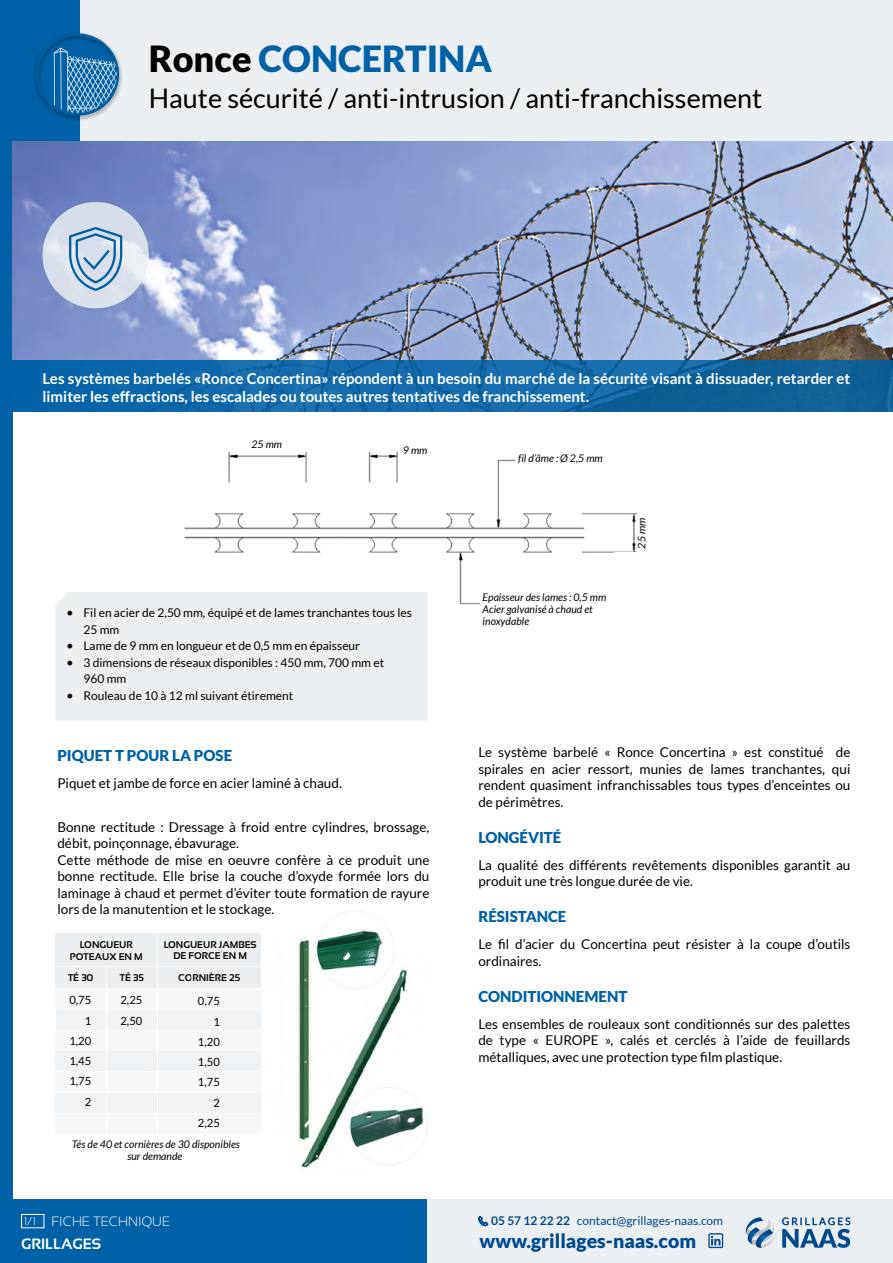
<style>
.page{position:relative;width:893px;height:1263px;background:#fff}
.page>*{position:absolute;margin:0;border:0;box-sizing:border-box;transform-origin:0 0}
.t1{font:900 36px "Lato";color:#0061a7}
.t2{font:27px "Lato";color:#000}
.t3{font:900 19.5px "Lato";color:#00498d}
.t4{font:700 15px/18px "Lato";color:#fff}
.t5{font:900 15px "Lato";color:#0061a7}
.t6{font:700 15px "Sansation";color:#fff}
.t7{font:13.5px/16.5px "Lato";color:#000}
.t8{font:300 13.5px "Sansation";color:#fff}
.t9{font:12px/16.5px "Lato";color:#000}
.t10{font:12px "Lato";color:#00498d}
.t11{font:11.25px/20.2px "Lato";color:#000;text-align:right}
.t12{font:italic 10.5px/12px "Lato";color:#000;text-align:center}
.t13{font:700 9.75px/11.7px "Sansation";color:#000;text-align:center}
.s1{color:#000}
.s2{font-family:"Minion Pro";font-size:18px}
.s3{font-size:11.25px}
.s4{font-weight:700}
</style>
<div class="page">
<div style="left:264px;top:1199px;width:629px;height:64px;background:#ebeff1"></div>
<div style="left:0;top:1199px;width:427px;height:64px;background:#0061a7"></div>
<div style="left:0;top:0;width:893px;height:142px;background:#ebeff1"></div>
<div style="left:0;top:0;width:80px;height:142px;background:#0061a7"></div>
<div style="left:0;top:134px;width:13px;height:1129px;background:#0061a7"></div>
<div style="left:21px;top:1214px;width:23px;height:14px;border:1px solid #fff"></div>
<svg style="left:746px;top:1217px;width:104px;height:31px"></svg>
<svg style="left:478px;top:1216px;width:10px;height:10px"></svg>
<svg style="left:708px;top:1233px;width:15px;height:15px"></svg>
<div style="left:32px;top:32px;width:91px;height:90px;background:#000;opacity:.5"></div>
<div style="left:36px;top:33px;width:83px;height:82px;border:2px solid #0061a7;border-radius:50%"></div>
<img style="left:13px;top:142px;width:880px;height:219px">
<svg style="left:43px;top:202px;width:106px;height:106px;background:#dbe1ea"></svg>
<svg style="left:68px;top:227px;width:55px;height:64px;background:#a6c2da"></svg>
<svg style="left:13px;top:361px;width:880px;height:51px;background:#1066a6"></svg>
<div style="left:55px;top:934px;width:206px;height:54px;background:#ebeff1"></div>
<div style="left:55px;top:990px;width:206px;height:19px;background:#f5f7f8"></div>
<div style="left:55px;top:1031px;width:206px;height:19px;background:#f5f7f8"></div>
<div style="left:55px;top:1072px;width:206px;height:20px;background:#f5f7f8"></div>
<div style="left:55px;top:1114px;width:206px;height:19px;background:#f5f7f8"></div>
<div style="left:56px;top:1010px;width:206px;height:19px;background:#f0f3f5"></div>
<div style="left:55px;top:1052px;width:206px;height:19px;background:#f0f3f5"></div>
<div style="left:55px;top:1093px;width:206px;height:19px;background:#f0f3f5"></div>
<hr style="left:157px;top:934px;width:1px;height:199px;background:#fff">
<hr style="left:106px;top:967px;width:1px;height:166px;background:#fff">
<hr style="left:55px;top:966px;width:206px;height:1px;background:#fff">
<img style="left:184px;top:451px;width:453px;height:154px">
<div style="left:483px;top:587px;width:139px;height:47px;background:#fff"></div>
<div style="left:518px;top:453px;width:133px;height:16px;background:#fff"></div>
<div style="left:398px;top:440px;width:68px;height:28px;background:#fff"></div>
<div style="left:239px;top:440px;width:55px;height:14px;background:#fff"></div>
<div style="left:614px;top:552px;width:26px;height:49px;background:#fff"></div>
<div style="left:55px;top:592px;width:372px;height:129px;background:#eceff1"></div>
<img style="left:299px;top:937px;width:11px;height:20px">
<img style="left:299px;top:957px;width:114px;height:211px">
<div style="left:350px;top:1087px;width:77px;height:78px;background:#fff;border-radius:50%"></div>
<img style="left:350px;top:1097px;width:76px;height:68px">
<div style="left:350px;top:1087px;width:78px;height:78px;border:1px solid #f0f3f5;border-radius:50%"></div>
<div style="left:317px;top:911px;width:77px;height:77px;background:#fff;border-radius:50%"></div>
<img style="left:317px;top:911px;width:65px;height:77px">
<div style="left:316px;top:911px;width:78px;height:78px;border:1px solid #f0f3f5;border-radius:50%"></div>
<h1 class="t1" style="left:149px;top:37px;width:345px"><span class="s1">Ronce</span> CONCERTINA</h1>
<h2 class="t2" style="left:149px;top:83px;width:615px">Haute sécurité / anti-intrusion / anti-franchissement</h2>
<p class="t4" style="left:43px;top:369px;width:809px">Les systèmes barbelés «Ronce Concertina» répondent à un besoin du marché de la sécurité visant à dissuader, retarder et limiter les effractions, les escalades ou toutes autres tentatives de franchissement.</p>
<p class="t12" style="left:251px;top:439px;width:32px">25 mm</p>
<p class="t12" style="left:403px;top:444px;width:26px">9 mm</p>
<p class="t9" style="left:83px;top:604px;width:330px;text-indent:-17px"><span class="s2">•</span> Fil en acier de 2,50 mm, équipé et de lames tranchantes tous les<br>25 mm</p>
<p class="t9" style="left:66px;top:637px;width:295px"><span class="s2">•</span> Lame de 9 mm en longueur et de 0,5 mm en épaisseur</p>
<p class="t9" style="left:83px;top:654px;width:302px;text-indent:-17px"><span class="s2">•</span> 3 dimensions de réseaux disponibles : 450 mm, 700 mm et<br>960 mm</p>
<p class="t9" style="left:66px;top:687px;width:228px"><span class="s2">•</span> Rouleau de 10 à 12 ml suivant étirement</p>
<p class="t5" style="left:57px;top:747px;width:176px">PIQUET T POUR LA POSE</p>
<p class="t7" style="left:57px;top:775px;width:286px">Piquet et jambe de force en acier laminé à chaud.</p>
<p class="t7" style="left:57px;top:819px;width:374px">Bonne rectitude : Dressage à froid entre cylindres, brossage, débit, poinçonnage, ébavurage.<br>Cette méthode de mise en oeuvre confère à ce produit une bonne rectitude. Elle brise la couche d’oxyde formée lors du laminage à chaud et permet d’éviter toute formation de rayure lors de la manutention et le stockage.</p>
<p class="t13" style="left:164px;top:938px;width:95px">LONGUEUR JAMBES<br>DE FORCE EN M</p>
<p class="t11" style="left:198px;top:991px;width:23px">0,75<br>1<br>1,20<br>1,50<br>1,75<br>2<br>2,25</p>
<p class="t13" style="left:70px;top:939px;width:74px">LONGUEUR<br>POTEAUX EN M</p>
<p class="t13" style="left:68px;top:972px;width:27px">TÉ 30</p>
<p class="t13" style="left:120px;top:972px;width:26px">TÉ 35</p>
<p class="t13" style="left:178px;top:971px;width:64px">CORNIÈRE 25</p>
<p class="t11" style="left:69px;top:990px;width:23px">0,75<br>1<br>1,20<br>1,45<br>1,75<br>2</p>
<p class="t11" style="left:120px;top:990px;width:23px;text-align:left">2,25<br>2,50</p>
<p class="t12" style="left:72px;top:1138px;width:169px">Tés de 40 et cornières de 30 disponibles sur demande</p>
<p class="t12" style="left:518px;top:452px;width:86px">fil d’âme : Ø 2,5 mm</p>
<p class="t12" style="left:483px;top:591px;width:125px;text-align:left">Epaisseur des lames : 0,5 mm<br>Acier galvanisé à chaud et inoxydable</p>
<p class="t12" style="left:636px;top:548px;width:32px;rotate:-90deg">25 mm</p>
<p class="t7" style="left:478px;top:744px;width:374px;text-align:justify">Le système barbelé « Ronce Concertina » est constitué de spirales en acier ressort, munies de lames tranchantes, qui rendent quasiment infranchissables tous types d’enceintes ou de périmètres.</p>
<p class="t5" style="left:478px;top:828px;width:84px">LONGÉVITÉ</p>
<p class="t7" style="left:478px;top:856px;width:374px">La qualité des différents revêtements disponibles garantit au produit une très longue durée de vie.</p>
<p class="t5" style="left:478px;top:908px;width:90px">RÉSISTANCE</p>
<p class="t7" style="left:478px;top:936px;width:374px">Le fil d’acier du Concertina peut résister à la coupe d’outils ordinaires.</p>
<p class="t5" style="left:478px;top:987px;width:150px">CONDITIONNEMENT</p>
<p class="t7" style="left:478px;top:1015px;width:374px;text-align:justify">Les ensembles de rouleaux sont conditionnés sur des palettes de type « EUROPE », calés et cerclés à l’aide de feuillards métalliques, avec une protection type film plastique.</p>
<p class="t8" style="left:24px;top:1213px;width:148px"><span class="s3">1/1</span> FICHE TECHNIQUE</p>
<p class="t10" style="left:491px;top:1214px;width:234px"><span class="s4">05 57 12 22 22</span> contact@grillages-naas.com</p>
<h3 class="t3" style="left:480px;top:1229px;width:218px">www.grillages-naas.com</h3>
<p class="t6" style="left:21px;top:1236px;width:81px">GRILLAGES</p>
</div>
